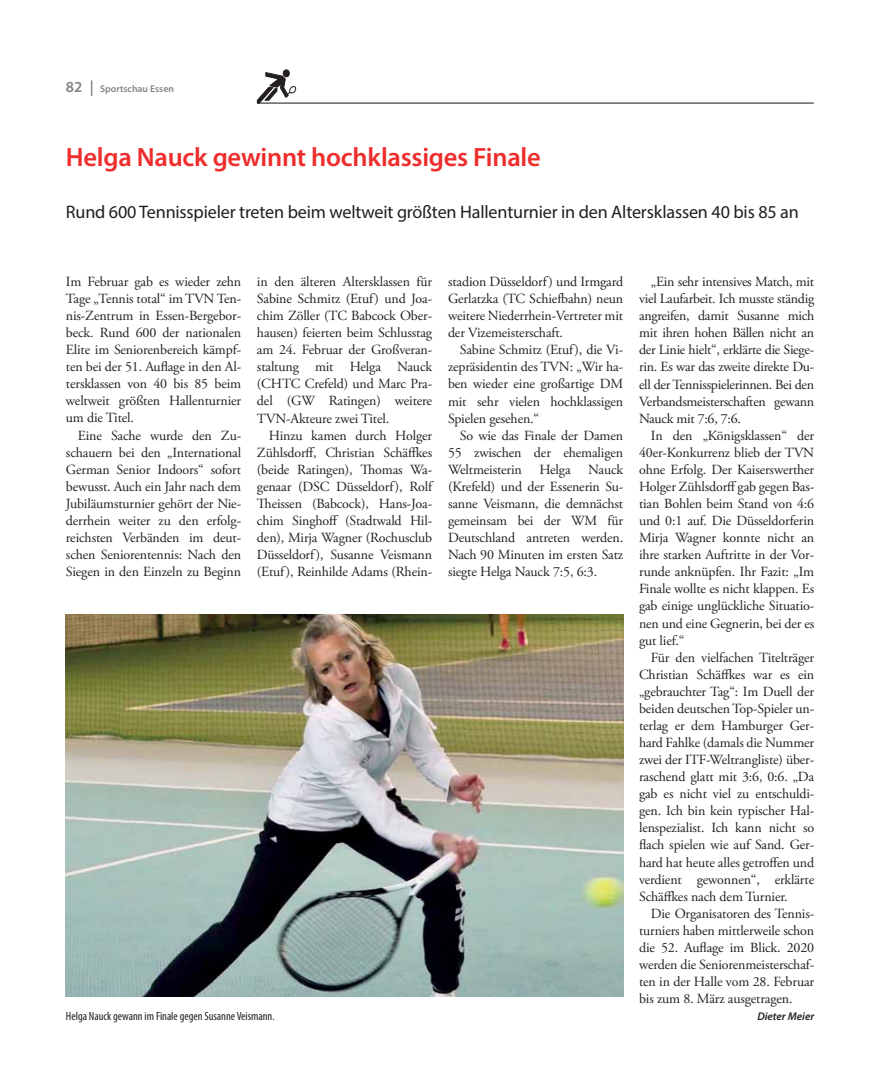
<style>
.page{position:relative;width:893px;height:1092px;background:#fff}
.page>*{position:absolute;margin:0;border:0;box-sizing:border-box;transform-origin:0 0}
.t1{font:600 26.5px "Myriad Pro";letter-spacing:-.01em;color:#ee2d2c}
.t2{font:18.12px "Myriad Pro";letter-spacing:-.01em;color:#231f20}
.t3{font:14px/17px "Adobe Garamond Pro";letter-spacing:-.01em;color:#231f20;text-align:justify}
.t4{font:condensed 11.88px "Myriad Pro";color:#231f20}
.t5{font:italic 600 11.12px "Myriad Pro";color:#231f20}
.t6{font:600 9.75px "Myriad Pro";color:#808285}
.s1{font-size:15.38px}
</style>
<div class="page">
<hr style="left:257px;top:103px;width:556px;height:1px;background:#231f20">
<svg style="left:257px;top:70px;width:39px;height:33px"></svg>
<div style="left:283px;top:70px;width:6px;height:7px;border:1px solid #231f20;border-radius:50%"></div>
<img style="left:66px;top:614px;width:557px;height:382px">
<p class="t6" style="left:66px;top:85px;width:109px"><span class="s1">82 |</span> Sportschau Essen</p>
<h1 class="t1" style="left:66px;top:147px;width:476px">Helga Nauck gewinnt hochklassiges Finale</h1>
<p class="t2" style="left:66px;top:205px;width:734px">Rund 600 Tennisspieler treten beim weltweit größten Hallenturnier in den Altersklassen 40 bis 85 an</p>
<p class="t3" style="left:66px;top:274px;width:177px">Im Februar gab es wieder zehn Tage „Tennis total“ im TVN Ten&shy;nis-Zentrum in Essen-Bergebor&shy;beck. Rund 600 der nationalen Elite im Seniorenbereich kämpf&shy;ten bei der 51. Auflage in den Al&shy;tersklassen von 40 bis 85 beim weltweit größten Hallenturnier um die Titel.</p>
<p class="t3" style="left:66px;top:427px;width:177px;text-indent:12px">Eine Sache wurde den Zu&shy;schauern bei den „International German Senior Indoors“ sofort bewusst. Auch ein Jahr nach dem Jubiläumsturnier gehört der Nie&shy;derrhein weiter zu den erfolg&shy;reichsten Verbänden im deut&shy;schen Seniorentennis: Nach den Siegen in den Einzeln zu Beginn</p>
<p class="t3" style="left:257px;top:274px;width:177px">in den älteren Altersklassen für Sabine Schmitz (Etuf) und Joa&shy;chim Zöller (TC Babcock Ober&shy;hausen) feierten beim Schlusstag am 24. Februar der Großveran&shy;staltung mit Helga Nauck (CHTC Crefeld) und Marc Pra&shy;del (GW Ratingen) weitere TVN-Akteure zwei Titel.</p>
<p class="t3" style="left:257px;top:428px;width:177px;text-indent:12px">Hinzu kamen durch Holger Zühlsdorff, Christian Schäffkes (beide Ratingen), Thomas Wa&shy;genaar (DSC Düsseldorf), Rolf Theissen (Babcock), Hans-Joa&shy;chim Singhoff (Stadtwald Hil&shy;den), Mirja Wagner (Rochusclub Düsseldorf), Susanne Veismann (Etuf), Reinhilde Adams (Rhein-</p>
<p class="t3" style="left:448px;top:274px;width:177px">stadion Düsseldorf) und Irmgard Gerlatzka (TC Schiefbahn) neun weitere Niederrhein-Vertreter mit der Vizemeisterschaft.</p>
<p class="t3" style="left:448px;top:342px;width:177px;text-indent:12px">Sabine Schmitz (Etuf), die Vi&shy;zepräsidentin des TVN: „Wir ha&shy;ben wieder eine großartige DM mit sehr vielen hochklassigen Spielen gesehen.“</p>
<p class="t3" style="left:448px;top:428px;width:177px;text-indent:12px">So wie das Finale der Damen 55 zwischen der ehemaligen Weltmeisterin Helga Nauck (Krefeld) und der Essenerin Su&shy;sanne Veismann, die demnächst gemeinsam bei der WM für Deutschland antreten werden.<br>Nach 90 Minuten im ersten Satz siegte Helga Nauck 7:5, 6:3.</p>
<p class="t3" style="left:639px;top:274px;width:177px;text-indent:12px">„Ein sehr intensives Match, mit viel Laufarbeit. Ich musste ständig angreifen, damit Susanne mich mit ihren hohen Bällen nicht an der Linie hielt“, erklärte die Siege&shy;rin. Es war das zweite direkte Du&shy;ell der Tennisspielerinnen. Bei den Verbandsmeisterschaften gewann Nauck mit 7:6, 7:6.</p>
<p class="t3" style="left:639px;top:428px;width:177px;text-indent:12px">In den „Königsklassen“ der 40er-Konkurrenz blieb der TVN ohne Erfolg. Der Kaiserswerther Holger Zühlsdorff gab gegen Bas&shy;tian Bohlen beim Stand von 4:6 und 0:1 auf. Die Düsseldorferin Mirja Wagner konnte nicht an ihre starken Auftritte in der Vor&shy;runde anknüpfen. Ihr Fazit: „Im Finale wollte es nicht klappen. Es gab einige unglückliche Situatio&shy;nen und eine Gegnerin, bei der es gut lief.“</p>
<p class="t3" style="left:639px;top:649px;width:177px;text-indent:12px">Für den vielfachen Titelträger Christian Schäffkes war es ein „gebrauchter Tag“: Im Duell der beiden deutschen Top-Spieler un&shy;terlag er dem Hamburger Ger&shy;hard Fahlke (damals die Nummer zwei der ITF-Weltrangliste) über&shy;raschend glatt mit 3:6, 0:6. „Da gab es nicht viel zu entschuldi&shy;gen. Ich bin kein typischer Hal&shy;lenspezialist. Ich kann nicht so flach spielen wie auf Sand. Ger&shy;hard hat heute alles getroffen und verdient gewonnen“, erklärte Schäffkes nach dem Turnier.</p>
<p class="t3" style="left:639px;top:905px;width:177px;text-indent:12px">Die Organisatoren des Tennis&shy;turniers haben mittlerweile schon die 52. Auflage im Blick. 2020 werden die Seniorenmeisterschaf&shy;ten in der Halle vom 28. Februar bis zum 8. März ausgetragen.</p>
<p class="t4" style="left:66px;top:1011px;width:210px">Helga Nauck gewann im Finale gegen Susanne Veismann.</p>
<p class="t5" style="left:757px;top:1011px;width:58px">Dieter Meier</p>
</div>
